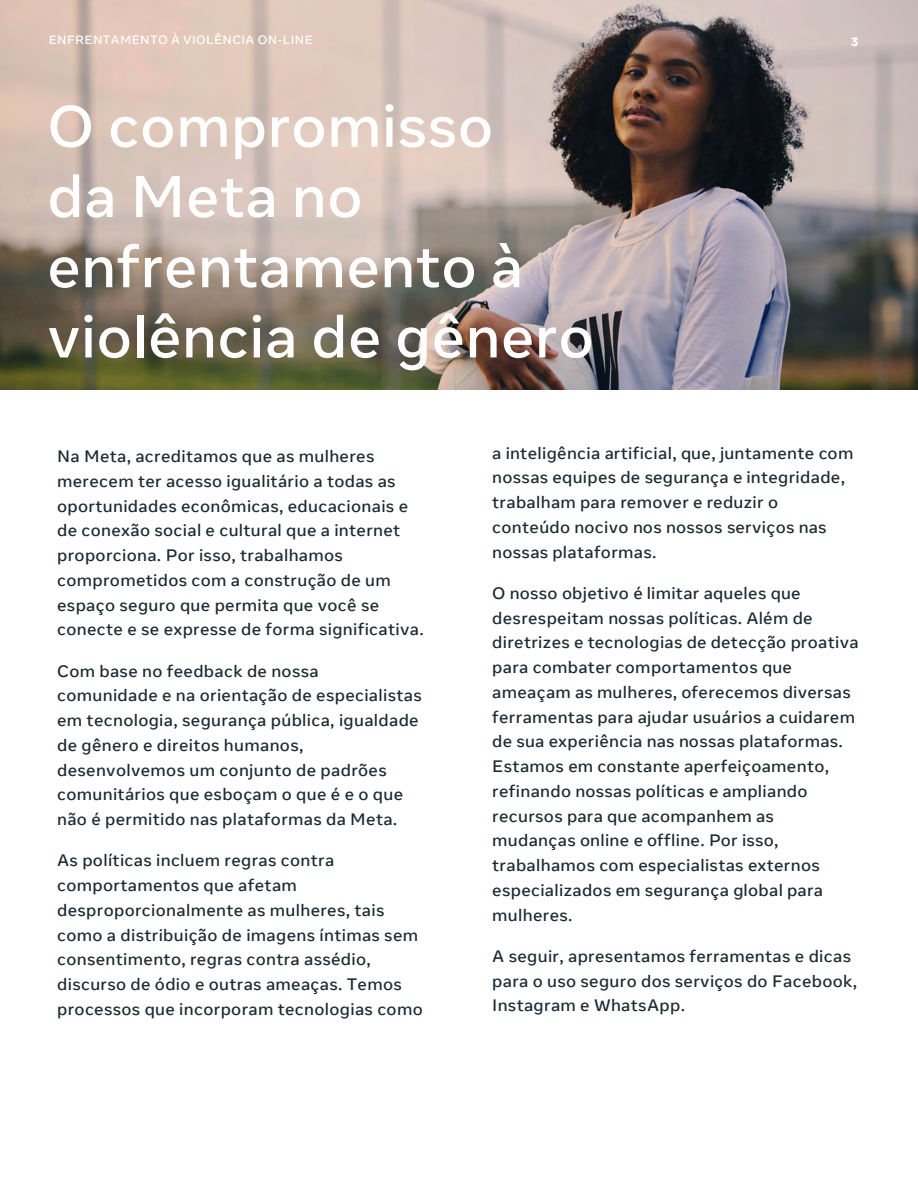
<style>
.page{position:relative;width:918px;height:1188px;background:#fff}
.page>*{position:absolute;margin:0;border:0;box-sizing:border-box;transform-origin:0 0}
.t1{font:500 58.5px/70.2px "Optimistic Text App";letter-spacing:.005em;color:#fff}
.t2{font:500 16.5px/24.8px "Optimistic Text App";letter-spacing:.02em;color:#1c2b33}
.t3{font:500 12px "Optimistic Text App";letter-spacing:.03em;color:#fff}
.t4{font:800 12px "Optimistic Text";color:#fff}
</style>
<div class="page">
<img style="left:0;top:0;width:918px;height:390px">
<p class="t3" style="left:49px;top:33px;width:266px">ENFRENTAMENTO À VIOLÊNCIA ON-LINE</p>
<h1 class="t1" style="left:47px;top:93px;width:548px">O compromisso<br>da Meta no enfrentamento à violência de gênero</h1>
<p class="t4" style="left:851px;top:34px;width:9px">3</p>
<p class="t2" style="left:57px;top:444px;width:368px">Na Meta, acreditamos que as mulheres merecem ter acesso igualitário a todas as oportunidades econômicas, educacionais e de conexão social e cultural que a internet proporciona. Por isso, trabalhamos comprometidos com a construção de um espaço seguro que permita que você se conecte e se expresse de forma significativa.</p>
<p class="t2" style="left:57px;top:659px;width:366px">Com base no feedback de nossa comunidade e na orientação de especialistas em tecnologia, segurança pública, igualdade de gênero e direitos humanos, desenvolvemos um conjunto de padrões comunitários que esboçam o que é e o que não é permitido nas plataformas da Meta.</p>
<p class="t2" style="left:57px;top:849px;width:367px">As políticas incluem regras contra comportamentos que afetam desproporcionalmente as mulheres, tais como a distribuição de imagens íntimas sem consentimento, regras contra assédio, discurso de ódio e outras ameaças. Temos processos que incorporam tecnologias como</p>
<p class="t2" style="left:492px;top:441px;width:363px">a inteligência artificial, que, juntamente com nossas equipes de segurança e integridade, trabalham para remover e reduzir o conteúdo nocivo nos nossos serviços nas nossas plataformas.</p>
<p class="t2" style="left:492px;top:581px;width:368px">O nosso objetivo é limitar aqueles que desrespeitam nossas políticas. Além de diretrizes e tecnologias de detecção proativa para combater comportamentos que ameaçam as mulheres, oferecemos diversas ferramentas para ajudar usuários a cuidarem de sua experiência nas nossas plataformas.<br>Estamos em constante aperfeiçoamento, refinando nossas políticas e ampliando recursos para que acompanhem as mudanças online e offline. Por isso, trabalhamos com especialistas externos especializados em segurança global para mulheres.</p>
<p class="t2" style="left:492px;top:944px;width:367px">A seguir, apresentamos ferramentas e dicas para o uso seguro dos serviços do Facebook,<br>Instagram e WhatsApp.</p>
</div>
